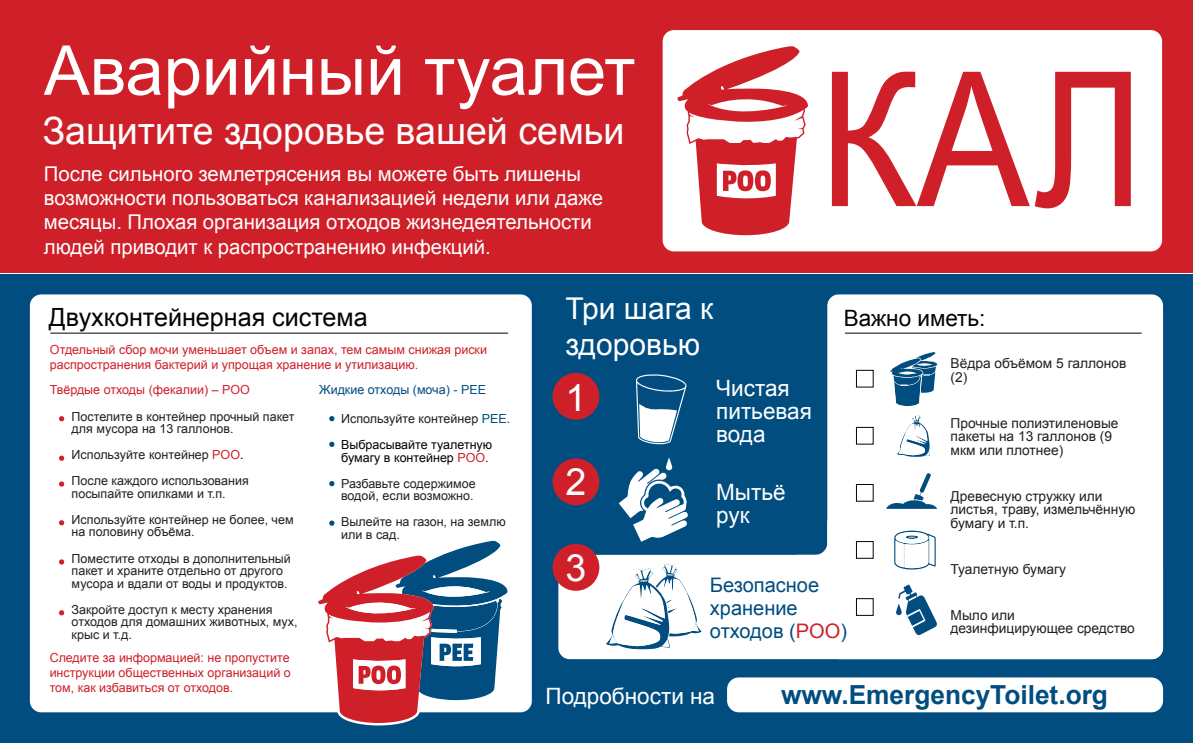
<style>
.page{position:relative;width:1193px;height:743px;background:#fff}
.page>*{position:absolute;margin:0;border:0;box-sizing:border-box;transform-origin:0 0}
.t1{font:187.5px "Arial";color:#cf2029;scale:.9 1}
.t2{font:68.75px "Arial";color:#fff}
.t3{font:37.5px "Arial";color:#fff}
.t4{font:30px/36px "Arial";color:#fff}
.t5{font:700 26.25px "Arial";color:#014d80}
.t6{font:25.12px "Arial";color:#040503}
.t7{font:22.5px/23px "Arial";color:#fff}
.t8{font:22.5px "Arial";color:#040503}
.t9{font:20.38px/24.4px "Arial";color:#fff}
.t10{font:20px/23px "Arial";color:#014d80}
.t11{font:13.75px/13.5px "Arial";color:#231f20}
.t12{font:12.5px/26px "Arial";color:#231f20}
.t13{font:12.5px/15px "Arial";color:#cf2029;text-align:justify}
.t14{font:12.5px "Arial";color:#014d80}
.s1{color:#cf2029}
.s2{color:#040503}
.s3{color:#014d80}
</style>
<div class="page">
<div style="left:0;top:274px;width:1192px;height:468px;background:#014d80"></div>
<div style="left:827px;top:294px;width:336px;height:365px;background:#fff;border-radius:11px"></div>
<div style="left:558px;top:554px;width:605px;height:105px;background:#fff;border-radius:11px"></div>
<svg style="left:796px;top:520px;width:32px;height:35px"></svg>
<div style="left:0;top:0;width:1192px;height:272px;background:#cf2029"></div>
<div style="left:30px;top:294px;width:502px;height:418px;background:#fff;border-radius:11px"></div>
<div style="left:727px;top:677px;width:436px;height:35px;background:#fff;border-radius:12px"></div>
<hr style="left:50px;top:333px;width:458px;height:1px;background:#040503">
<svg style="left:59px;top:416px;width:5px;height:5px"></svg>
<svg style="left:59px;top:520px;width:5px;height:5px"></svg>
<svg style="left:59px;top:610px;width:5px;height:5px"></svg>
<svg style="left:59px;top:455px;width:5px;height:6px"></svg>
<svg style="left:59px;top:481px;width:5px;height:5px"></svg>
<svg style="left:59px;top:559px;width:5px;height:5px"></svg>
<svg style="left:329px;top:416px;width:5px;height:5px"></svg>
<svg style="left:329px;top:441px;width:5px;height:6px"></svg>
<svg style="left:329px;top:481px;width:5px;height:5px"></svg>
<svg style="left:329px;top:520px;width:5px;height:5px"></svg>
<svg style="left:287px;top:540px;width:228px;height:186px"></svg>
<div style="left:552px;top:458px;width:47px;height:47px;background:#cf2029;border-radius:50%"></div>
<div style="left:552px;top:544px;width:47px;height:46px;background:#cf2029;border-radius:50%"></div>
<div style="left:552px;top:373px;width:47px;height:47px;background:#cf2029;border-radius:50%"></div>
<svg style="left:636px;top:374px;width:51px;height:71px"></svg>
<svg style="left:618px;top:458px;width:70px;height:83px"></svg>
<svg style="left:606px;top:564px;width:95px;height:85px"></svg>
<div style="left:856px;top:427px;width:17px;height:17px;background:#fff;border:1px solid #040503"></div>
<div style="left:856px;top:484px;width:17px;height:17px;background:#fff;border:1px solid #040503"></div>
<div style="left:856px;top:541px;width:17px;height:17px;background:#fff;border:1px solid #040503"></div>
<div style="left:856px;top:370px;width:17px;height:17px;background:#fff;border:1px solid #040503"></div>
<div style="left:856px;top:598px;width:17px;height:17px;background:#fff;border:1px solid #040503"></div>
<svg style="left:886px;top:473px;width:52px;height:36px"></svg>
<svg style="left:894px;top:530px;width:41px;height:39px"></svg>
<svg style="left:897px;top:415px;width:33px;height:42px"></svg>
<svg style="left:890px;top:352px;width:47px;height:54px"></svg>
<hr style="left:845px;top:333px;width:296px;height:1px;background:#040503">
<svg style="left:896px;top:584px;width:41px;height:51px"></svg>
<div style="left:662px;top:30px;width:500px;height:221px;background:#fff;border-radius:11px"></div>
<svg style="left:677px;top:46px;width:131px;height:189px"></svg>
<h2 class="t2" style="left:44px;top:26px;width:593px">Аварийный туалет</h2>
<h3 class="t3" style="left:43px;top:106px;width:583px">Защитите здоровье вашей семьи</h3>
<h3 class="t9" style="left:44px;top:161px;width:561px">После сильного землетрясения вы можете быть лишены возможности пользоваться канализацией недели или даже месяцы. Плохая организация отходов жизнедеятельности людей приводит к распространению инфекций.</h3>
<h1 class="t1" style="left:818px;top:17px;width:363px">КАЛ</h1>
<h3 class="t6" style="left:49px;top:300px;width:320px">Двухконтейнерная система</h3>
<p class="t13" style="left:50px;top:342px;width:439px">Отдельный сбор мочи уменьшает объем и запах, тем самым снижая риски распространения бактерий и упрощая хранение и утилизацию.</p>
<p class="t13" style="left:50px;top:382px;width:202px">Твёрдые отходы (фекалии) – POO</p>
<p class="t12" style="left:72px;top:410px;width:224px;line-height:12.5px">Постелите в контейнер прочный пакет для мусора на 13 галлонов.</p>
<p class="t12" style="left:72px;top:442px;width:179px">Используйте контейнер <span class="s1">POO</span><span class="s2">.<br></span>После каждого использования</p>
<p class="t12" style="left:72px;top:480px;width:223px">посыпайте опилками и т.п.<br>Используйте контейнер не более, чем</p>
<p class="t12" style="left:72px;top:519px;width:221px">на половину объёма.<br>Поместите отходы в дополнительный</p>
<p class="t12" style="left:72px;top:564px;width:217px;line-height:12.5px">пакет и храните отдельно от другого мусора и вдали от воды и продуктов.</p>
<p class="t12" style="left:72px;top:603px;width:227px;line-height:12.5px">Закройте доступ к месту хранения отходов для домашних животных, мух, крыс и т.д.</p>
<p class="t13" style="left:50px;top:650px;width:242px">Следите за информацией: не пропустите инструкции общественных организаций о том, как избавиться от отходов.</p>
<p class="t14" style="left:319px;top:382px;width:168px">Жидкие отходы (моча) - PEE</p>
<p class="t12" style="left:341px;top:405px;width:171px">Используйте контейнер <span class="s3">PEE</span>.<br><span class="s2">Выбрасывайте туалетную</span></p>
<p class="t12" style="left:341px;top:444px;width:149px"><span class="s2">бумагу в контейнер</span> <span class="s1">POO</span><span class="s2">.<br></span>Разбавьте содержимое</p>
<p class="t12" style="left:341px;top:483px;width:166px">водой, если возможно.<br>Вылейте на газон, на землю</p>
<p class="t12" style="left:341px;top:521px;width:60px">или в сад.</p>
<h3 class="t4" style="left:565px;top:290px;width:149px">Три шага к здоровью</h3>
<h3 class="t8" style="left:843px;top:303px;width:143px">Важно иметь:</h3>
<p class="t11" style="left:950px;top:356px;width:177px">Вёдра объёмом 5 галлонов (2)</p>
<p class="t11" style="left:950px;top:416px;width:169px">Прочные полиэтиленовые пакеты на 13 галлонов (9 мкм или плотнее)</p>
<p class="t11" style="left:950px;top:489px;width:186px">Древесную стружку или листья, траву, измельчённую бумагу и т.п.</p>
<p class="t11" style="left:950px;top:562px;width:117px">Туалетную бумагу</p>
<p class="t11" style="left:950px;top:608px;width:186px">Мыло или дезинфицирующее средство</p>
<h3 class="t7" style="left:716px;top:377px;width:97px">Чистая питьевая вода</h3>
<h3 class="t3" style="left:565px;top:373px;width:22px">1</h3>
<h3 class="t3" style="left:565px;top:457px;width:22px">2</h3>
<h3 class="t7" style="left:716px;top:480px;width:71px">Мытьё рук</h3>
<h3 class="t3" style="left:565px;top:543px;width:22px">3</h3>
<h3 class="t10" style="left:710px;top:573px;width:139px">Безопасное хранение отходов (<span class="s1">POO</span>)</h3>
<h3 class="t7" style="left:545px;top:684px;width:171px">Подробности на</h3>
<h3 class="t5" style="left:781px;top:677px;width:328px">www.EmergencyToilet.org</h3>
</div>
